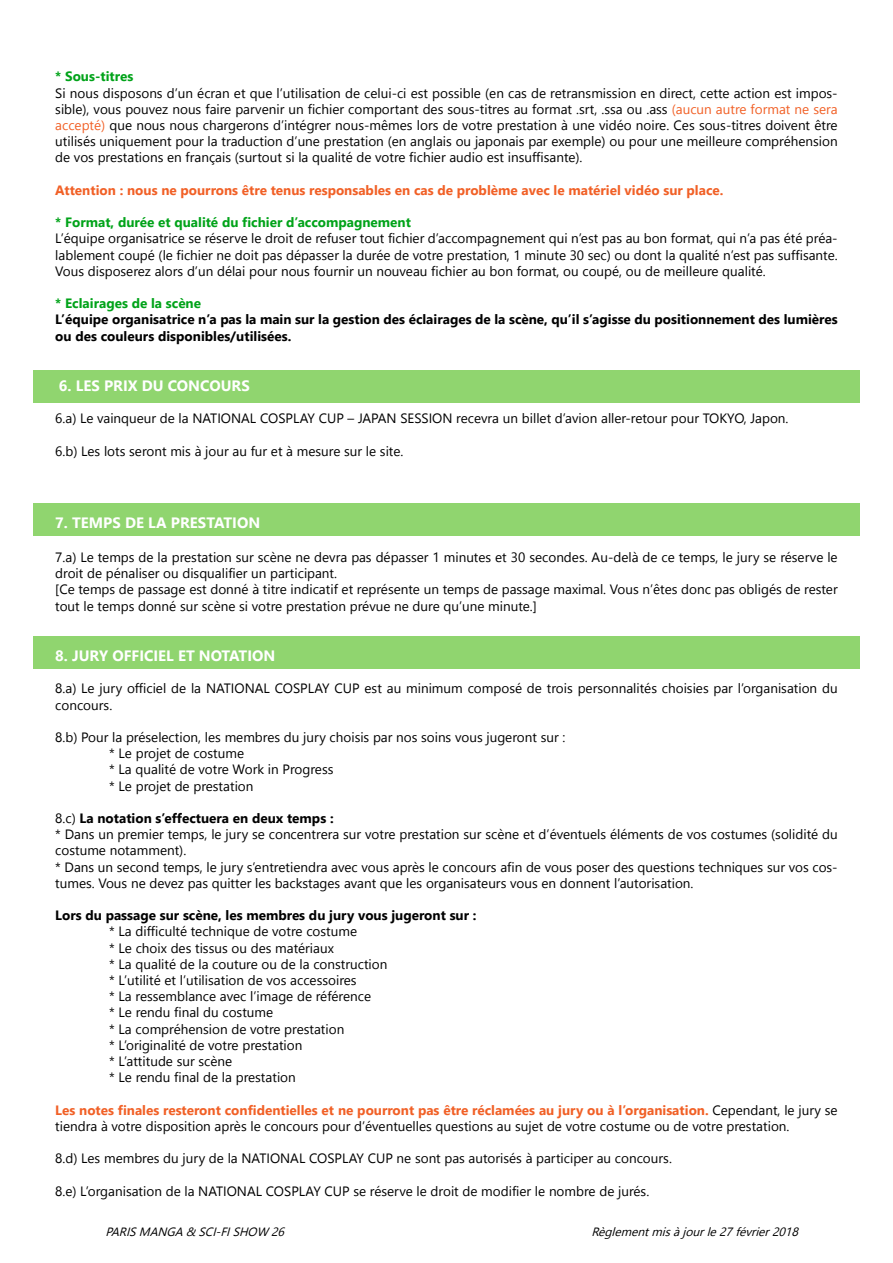
<style>
.page{position:relative;width:893px;height:1263px;background:#fff}
.page>*{position:absolute;margin:0;border:0;box-sizing:border-box;transform-origin:0 0}
.t1{font:700 15px "Nirmala UI";color:#fff}
.t2{font:13.5px/16.2px "Nirmala UI";color:#000}
.t3{font:700 13.5px/16.2px "Nirmala UI";color:#000}
.t4{font:700 13.5px "Nirmala UI";color:#f16026}
.t5{font:700 13.5px "Nirmala UI";color:#00a319}
.t6{font:italic 12px "Nirmala UI";color:#000}
.s1{color:#f16026}
.s2{font-weight:700}
.s3{font-weight:700;color:#f16026}
</style>
<div class="page">
<div style="left:33px;top:370px;width:827px;height:33px;background:#90d56f"></div>
<div style="left:33px;top:503px;width:827px;height:33px;background:#90d56f"></div>
<div style="left:33px;top:636px;width:827px;height:32px;background:#90d56f"></div>
<p class="t5" style="left:55px;top:66px;width:80px">* Sous-titres</p>
<p class="t2" style="left:55px;top:84px;width:784px;text-align:justify">Si nous disposons d’un écran et que l’utilisation de celui-ci est possible (en cas de retransmission en direct, cette action est impos&shy;sible), vous pouvez nous faire parvenir un fichier comportant des sous-titres au format .srt, .ssa ou .ass <span class="s1">(aucun autre format ne sera accepté)</span> que nous nous chargerons d’intégrer nous-mêmes lors de votre prestation à une vidéo noire. Ces sous-titres doivent être utilisés uniquement pour la traduction d’une prestation (en anglais ou japonais par exemple) ou pour une meilleure compréhension de vos prestations en français (surtout si la qualité de votre fichier audio est insuffisante).</p>
<p class="t4" style="left:55px;top:179px;width:670px">Attention : nous ne pourrons être tenus responsables en cas de problème avec le matériel vidéo sur place.</p>
<p class="t5" style="left:55px;top:212px;width:357px">* Format, durée et qualité du fichier d’accompagnement</p>
<p class="t2" style="left:55px;top:230px;width:784px;text-align:justify">L’équipe organisatrice se réserve le droit de refuser tout fichier d’accompagnement qui n’est pas au bon format, qui n’a pas été préa&shy;lablement coupé (le fichier ne doit pas dépasser la durée de votre prestation, 1 minute 30 sec) ou dont la qualité n’est pas suffisante.<br>Vous disposerez alors d’un délai pour nous fournir un nouveau fichier au bon format, ou coupé, ou de meilleure qualité.</p>
<p class="t5" style="left:55px;top:293px;width:147px">* Eclairages de la scène</p>
<p class="t3" style="left:55px;top:311px;width:784px">L’équipe organisatrice n’a pas la main sur la gestion des éclairages de la scène, qu’il s’agisse du positionnement des lumières ou des couleurs disponibles/utilisées.</p>
<p class="t1" style="left:59px;top:374px;width:192px">6. LES PRIX DU CONCOURS</p>
<p class="t2" style="left:55px;top:410px;width:735px">6.a) Le vainqueur de la NATIONAL COSPLAY CUP – JAPAN SESSION recevra un billet d’avion aller-retour pour TOKYO, Japon.</p>
<p class="t2" style="left:55px;top:442px;width:350px">6.b) Les lots seront mis à jour au fur et à mesure sur le site.</p>
<p class="t1" style="left:55px;top:511px;width:206px">7. TEMPS DE LA PRESTATION</p>
<p class="t2" style="left:55px;top:548px;width:784px">7.a) Le temps de la prestation sur scène ne devra pas dépasser 1 minutes et 30 secondes. Au-delà de ce temps, le jury se réserve le droit de pénaliser ou disqualifier un participant.<br>[Ce temps de passage est donné à titre indicatif et représente un temps de passage maximal. Vous n’êtes donc pas obligés de rester tout le temps donné sur scène si votre prestation prévue ne dure qu’une minute.]</p>
<p class="t1" style="left:55px;top:644px;width:222px">8. JURY OFFICIEL ET NOTATION</p>
<p class="t2" style="left:55px;top:680px;width:784px">8.a) Le jury officiel de la NATIONAL COSPLAY CUP est au minimum composé de trois personnalités choisies par l’organisation du concours.</p>
<p class="t2" style="left:109px;top:728px;width:458px;text-indent:-54px">8.b) Pour la préselection, les membres du jury choisis par nos soins vous jugeront sur : * Le projet de costume<br>* La qualité de votre Work in Progress<br>* Le projet de prestation</p>
<p class="t2" style="left:55px;top:809px;width:784px">8.c) <span class="s2">La notation s’effectuera en deux temps :<br></span>* Dans un premier temps, le jury se concentrera sur votre prestation sur scène et d’éventuels éléments de vos costumes (solidité du costume notamment).<br>* Dans un second temps, le jury s’entretiendra avec vous après le concours afin de vous poser des questions techniques sur vos cos&shy;tumes. Vous ne devez pas quitter les backstages avant que les organisateurs vous en donnent l’autorisation.</p>
<p class="t3" style="left:55px;top:907px;width:423px">Lors du passage sur scène, les membres du jury vous jugeront sur :</p>
<p class="t2" style="left:109px;top:923px;width:280px">* La difficulté technique de votre costume<br>* Le choix des tissus ou des matériaux<br>* La qualité de la couture ou de la construction * L’utilité et l’utilisation de vos accessoires<br>* La ressemblance avec l’image de référence<br>* Le rendu final du costume<br>* La compréhension de votre prestation<br>* L’originalité de votre prestation<br>* L’attitude sur scène<br>* Le rendu final de la prestation</p>
<p class="t2" style="left:55px;top:1101px;width:784px"><span class="s3">Les notes finales resteront confidentielles et ne pourront pas être réclamées au jury ou à l’organisation.</span> Cependant, le jury se tiendra à votre disposition après le concours pour d’éventuelles questions au sujet de votre costume ou de votre prestation.</p>
<p class="t2" style="left:55px;top:1150px;width:618px">8.d) Les membres du jury de la NATIONAL COSPLAY CUP ne sont pas autorisés à participer au concours.</p>
<p class="t2" style="left:55px;top:1182px;width:595px">8.e) L’organisation de la NATIONAL COSPLAY CUP se réserve le droit de modifier le nombre de jurés.</p>
<p class="t6" style="left:105px;top:1222px;width:185px">PARISMANGA&amp; SCI-FISHOW 26</p>
<p class="t6" style="left:591px;top:1222px;width:213px">Règlementmisàjourle27février2018</p>
</div>
